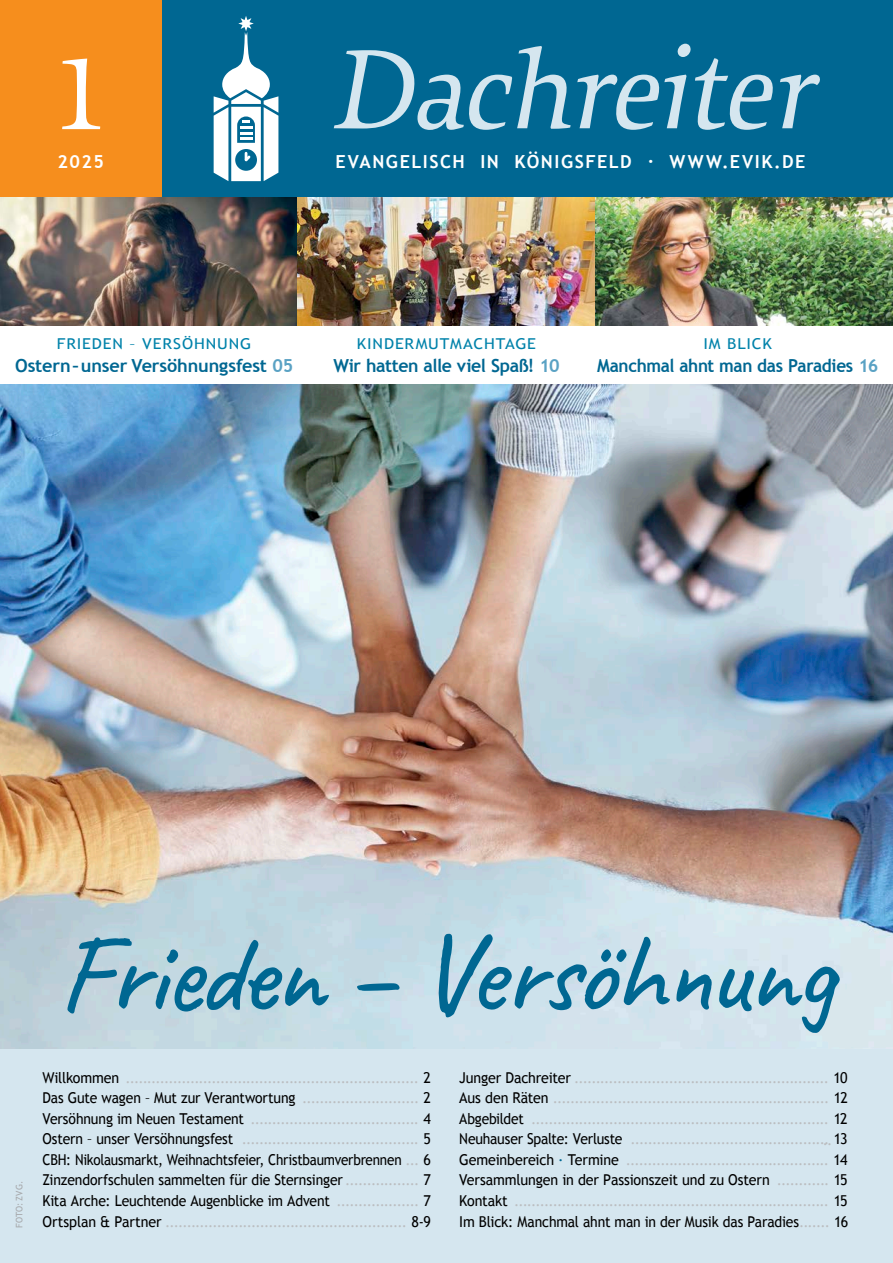
<style>
.page{position:relative;width:893px;height:1263px;background:#fff}
.page>*{position:absolute;margin:0;border:0;box-sizing:border-box;transform-origin:0 0}
.t1{font:italic 118.2px "Sovereign";color:#d5e6ef;scale:.95 1}
.t2{font:500 112.5px "Caveat";letter-spacing:-.025em;color:#006792}
.t3{font:105px "Sovereign";color:#fff}
.t4{font:700 18px "Trebuchet MS";letter-spacing:-.02em;color:#006792}
.t5{font:700 18px "Trebuchet MS";letter-spacing:.085em;color:#fff}
.t6{font:700 18px "Trebuchet MS";letter-spacing:-.02em;color:#006792;scale:.95 1}
.t7{font:15px/20.5px "Trebuchet MS";letter-spacing:-.01em;color:#bbbdc0;text-align:justify;scale:.95 1}
.t8{font:15px "Trebuchet MS";letter-spacing:.05em;color:#0082aa;scale:1.1 1}
.t9{font:9px "Trebuchet MS";color:#a7a9ac}
.s1{color:#5aa2c4}
.s2{color:#000}
.s3{color:#006792}
</style>
<div class="page">
<div style="left:0;top:0;width:893px;height:198px;background:#006792"></div>
<div style="left:0;top:0;width:162px;height:198px;background:#f68e1d"></div>
<div style="left:0;top:1026px;width:893px;height:237px;background:#d5e6ef"></div>
<img style="left:0;top:385px;width:893px;height:663px">
<img style="left:0;top:198px;width:893px;height:127px">
<svg style="left:214px;top:16px;width:64px;height:165px"></svg>
<h3 class="t3" style="left:48px;top:27px;width:67px">1</h3>
<h1 class="t1" style="left:330px;top:14px;width:535px">Dachreiter</h1>
<p class="t5" style="left:58px;top:150px;width:48px">2025</p>
<p class="t5" style="left:336px;top:151px;width:471px">evangelisch in Königsfeld · www.evik.de</p>
<p class="t8" style="left:57px;top:335px;width:177px">FRIEDEN – VERSÖHNUNG</p>
<p class="t4" style="left:15px;top:354px;width:280px">Ostern – unser Versöhnungsfest <span class="s1">05</span></p>
<p class="t8" style="left:357px;top:335px;width:164px">KINDERMUTMACHTAGE</p>
<p class="t4" style="left:333px;top:354px;width:228px">Wir hatten alle viel Spaß! <span class="s1">10</span></p>
<p class="t8" style="left:703px;top:335px;width:64px">IM BLICK</p>
<p class="t6" style="left:597px;top:354px;width:298px">Manchmal ahnt man das Paradies <span class="s1">16</span></p>
<p class="t9" style="left:14px;top:1228px;width:48px;rotate:-90deg">Foto: zvg.</p>
<h2 class="t2" style="left:58px;top:902px;width:778px">Frieden – Versöhnung</h2>
<p class="t7" style="left:43px;top:1067px;width:410px"><span class="s2">Willkommen</span> .................................................................... <span class="s2">2<br>Das Gute wagen – Mut zur Verantwortung</span> ........................... <span class="s2">2<br>Versöhnung im Neuen Testament</span> ....................................... <span class="s2">4<br>Ostern – unser Versöhnungsfest</span> ......................................... <span class="s2">5<br>CBH: Nikolausmarkt, Weihnachtsfeier, Christbaumverbrennen</span> ... <span class="s2">6<br>Zinzendorfschulen sammelten für die Sternsinger</span> ................. <span class="s2">7<br>Kita Arche: Leuchtende Augenblicke im Advent</span> ................... <span class="s2">7<br>Ortsplan &amp; Partner</span> ........................................................ <span class="s2">8-9</span></p>
<p class="t7" style="left:459px;top:1067px;width:411px"><span class="s2">Junger Dachreiter</span> ........................................................... <span class="s2">10<br>Aus den Räten</span> ................................................................ <span class="s2">12<br>Abgebildet</span> ..................................................................... <span class="s2">12<br>Neuhauser Spalte: Verluste</span> ............................................. <span class="s2">13<br>Gemeinbereich</span> <span class="s3">·</span> <span class="s2">Termine</span> ............................................... <span class="s2">14<br>Versammlungen in der Passionszeit und zu Ostern</span> ............ <span class="s2">15<br>Kontakt</span> ......................................................................... <span class="s2">15<br>Im Blick: Manchmal ahnt man in der Musik das Paradies</span>....... <span class="s2">16</span></p>
<p class="t7" style="left:823px;top:1129px;width:12px">..</p>
</div>
